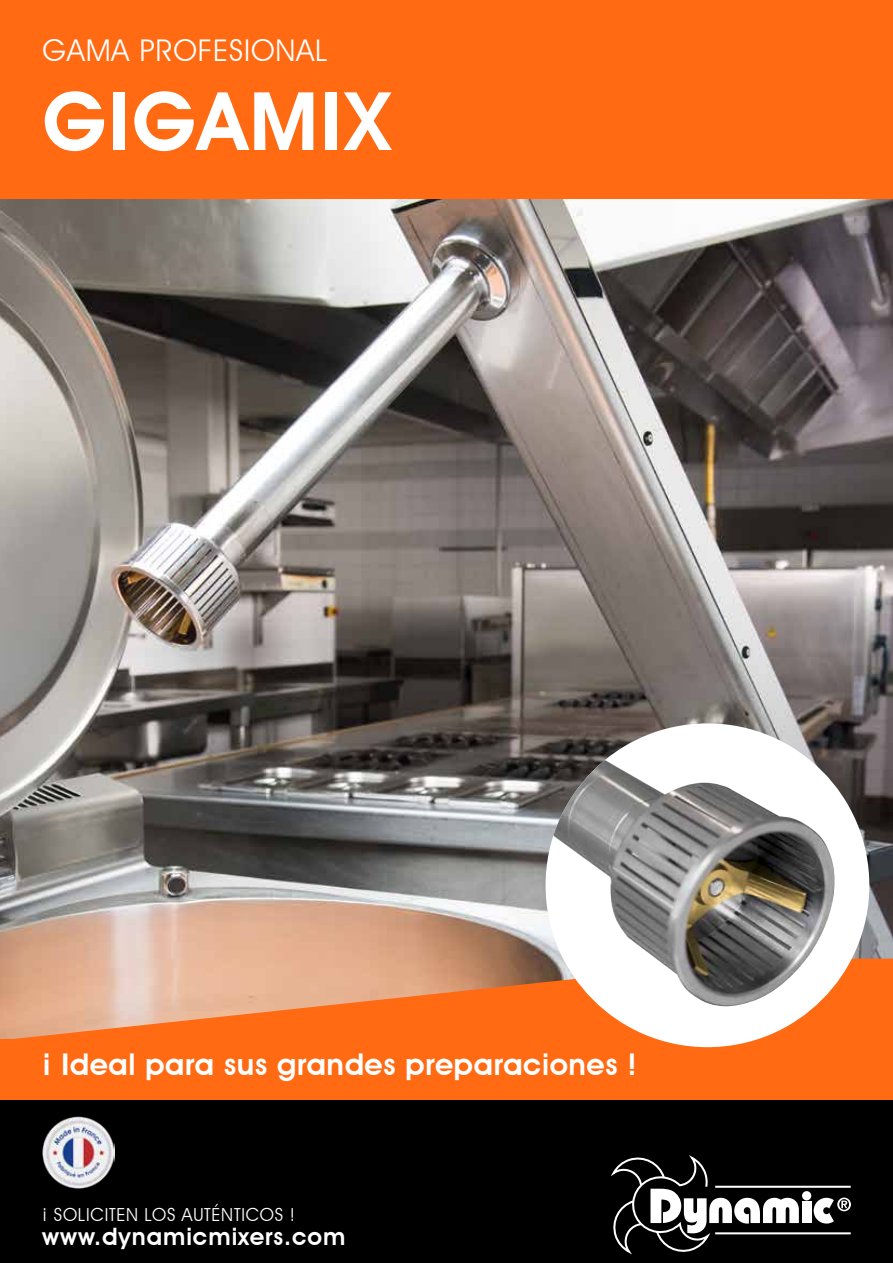
<style>
.page{position:relative;width:893px;height:1263px;background:#fff}
.page>*{position:absolute;margin:0;border:0;box-sizing:border-box;transform-origin:0 0}
.t1{font:600 81px "Avant Garde IT Cby BT";letter-spacing:.03em;color:#fff}
.t2{font:600 30px "Avant Garde IT Cby BT";letter-spacing:.02em;color:#fff}
.t3{font:30px "Avant Garde IT Cby BT";letter-spacing:.03em;color:#fff}
.t4{font:600 24px "Avant Garde IT Cby BT";letter-spacing:.04em;color:#fff}
.t5{font:18px "Avant Garde IT Cby BT";letter-spacing:.04em;color:#fff}
</style>
<div class="page">
<img style="left:0;top:199px;width:893px;height:760px">
<div style="left:0;top:0;width:893px;height:199px;background:#ff6a13"></div>
<svg style="left:0;top:959px;width:893px;height:141px;background:#f67c35"></svg>
<div style="left:0;top:1100px;width:893px;height:163px;background:#000"></div>
<img style="left:42px;top:1116px;width:73px;height:72px">
<div style="left:802px;top:1201px;width:9px;height:22px;background:#fff"></div>
<div style="left:802px;top:1191px;width:9px;height:9px;background:#fff;border-radius:50%"></div>
<hr style="left:715px;top:1232px;width:136px;height:2px;background:#fff">
<hr style="left:715px;top:1186px;width:136px;height:2px;background:#fff">
<svg style="left:611px;top:1155px;width:188px;height:99px"></svg>
<svg style="left:814px;top:1197px;width:37px;height:26px"></svg>
<div style="left:546px;top:723px;width:323px;height:324px;background:#fff;border-radius:50%"></div>
<img style="left:553px;top:760px;width:282px;height:246px">
<p class="t3" style="left:43px;top:32px;width:287px">GAMA PROFESIONAL</p>
<h1 class="t1" style="left:43px;top:73px;width:350px">GIGAMIX</h1>
<p class="t2" style="left:42px;top:1046px;width:596px">¡ Ideal para sus grandes preparaciones !</p>
<p class="t5" style="left:42px;top:1204px;width:254px">¡ SOLICITEN LOS AUTÉNTICOS !</p>
<p class="t4" style="left:42px;top:1222px;width:305px">www.dynamicmixers.com</p>
</div>
